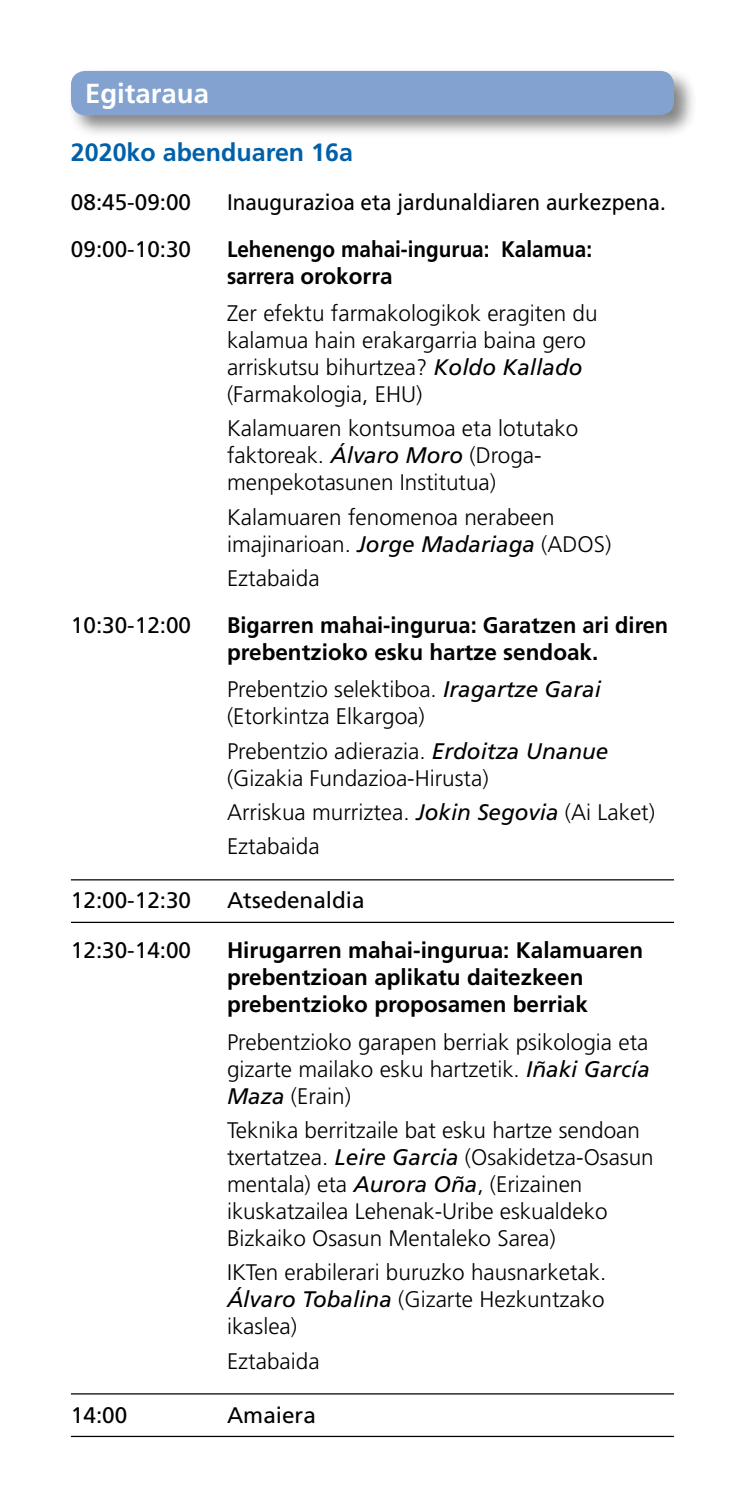
<style>
.page{position:relative;width:745px;height:1489px;background:#fff}
.page>*{position:absolute;margin:0;border:0;box-sizing:border-box;transform-origin:0 0}
.t1{font:700 27.5px "Frutiger";color:#fff}
.t2{font:700 25px "Frutiger";color:#0060a9}
.t3{font:300 22.5px/27px "Frutiger";color:#000}
.t4{font:700 22.5px/27px "Frutiger";color:#000}
.t5{font:22.5px "Frutiger";color:#000}
.t6{font:700 22.5px/27px "Frutiger";color:#000;scale:.92 1}
.t7{font:22.5px "Frutiger";color:#000;scale:.92 1}
.s1{font-weight:400;font-style:italic}
</style>
<div class="page">
<div style="left:67px;top:67px;width:630px;height:72px;background:#000;opacity:.48"></div>
<div style="left:71px;top:71px;width:602px;height:44px;background:#83a2d0;border-radius:14px"></div>
<hr style="left:71px;top:1393px;width:602px;height:1px;background:#000">
<hr style="left:71px;top:879px;width:602px;height:1px;background:#000">
<hr style="left:71px;top:1435px;width:602px;height:1px;background:#000">
<hr style="left:71px;top:921px;width:602px;height:2px;background:#000">
<p class="t1" style="left:85px;top:77px;width:125px">Egitaraua</p>
<p class="t2" style="left:71px;top:138px;width:283px">2020ko abenduaren 16a</p>
<p class="t5" style="left:71px;top:188px;width:122px">08:45-09:00</p>
<p class="t7" style="left:227px;top:188px;width:478px">Inaugurazioa eta jardunaldiaren aurkezpena.</p>
<p class="t5" style="left:71px;top:235px;width:122px">09:00-10:30</p>
<p class="t6" style="left:227px;top:235px;width:398px">Lehenengo mahai-ingurua: Kalamua: sarrera orokorra</p>
<p class="t3" style="left:227px;top:300px;width:372px">Zer efektu farmakologikok eragiten du kalamua hain erakargarria baina gero arriskutsu bihurtzea? <span class="s1">Koldo Kallado </span>(Farmakologia, EHU)</p>
<p class="t3" style="left:227px;top:415px;width:352px">Kalamuaren kontsumoa eta lotutako faktoreak. <span class="s1">Álvaro Moro</span> (Droga&shy;menpekotasunen Institutua)</p>
<p class="t3" style="left:227px;top:503px;width:385px">Kalamuaren fenomenoa nerabeen imajinarioan. <span class="s1">Jorge Madariaga</span> (ADOS)</p>
<p class="t3" style="left:227px;top:564px;width:94px">Eztabaida</p>
<p class="t5" style="left:71px;top:611px;width:122px">10:30-12:00</p>
<p class="t4" style="left:227px;top:611px;width:442px">Bigarren mahai-ingurua: Garatzen ari diren prebentzioko esku hartze sendoak.</p>
<p class="t3" style="left:227px;top:676px;width:375px">Prebentzio selektiboa. <span class="s1">Iragartze Garai </span>(Etorkintza Elkargoa)</p>
<p class="t3" style="left:227px;top:737px;width:382px">Prebentzio adierazia. <span class="s1">Erdoitza Unanue </span>(Gizakia Fundazioa-Hirusta)</p>
<p class="t3" style="left:227px;top:794px;width:429px;line-height:34px">Arriskua murriztea. <span class="s1">Jokin Segovia</span> (Ai Laket)<br>Eztabaida</p>
<p class="t5" style="left:71px;top:886px;width:122px">12:00-12:30</p>
<p class="t5" style="left:227px;top:886px;width:139px">Atsedenaldia</p>
<p class="t5" style="left:71px;top:937px;width:122px">12:30-14:00</p>
<p class="t4" style="left:227px;top:936px;width:417px">Hirugarren mahai-ingurua: Kalamuaren prebentzioan aplikatu daitezkeen prebentzioko proposamen berriak</p>
<p class="t3" style="left:227px;top:1028px;width:424px;text-align:justify">Prebentzioko garapen berriak psikologia eta gizarte mailako esku hartzetik. <span class="s1">Iñaki García Maza</span> (Erain)</p>
<p class="t3" style="left:227px;top:1116px;width:428px">Teknika berritzaile bat esku hartze sendoan txertatzea. <span class="s1">Leire Garcia</span> (Osakidetza-Osasun mentala) eta <span class="s1">Aurora Oña</span>, (Erizainen ikuskatzailea Lehenak-Uribe eskualdeko Bizkaiko Osasun Mentaleko Sarea)</p>
<p class="t3" style="left:227px;top:1258px;width:380px;text-align:justify">IKTen erabilerari buruzko hausnarketak.<br><span class="s1">Álvaro Tobalina</span> (Gizarte Hezkuntzako ikaslea)</p>
<p class="t3" style="left:227px;top:1346px;width:94px">Eztabaida</p>
<p class="t5" style="left:71px;top:1401px;width:58px">14:00</p>
<p class="t5" style="left:227px;top:1401px;width:90px">Amaiera</p>
</div>
